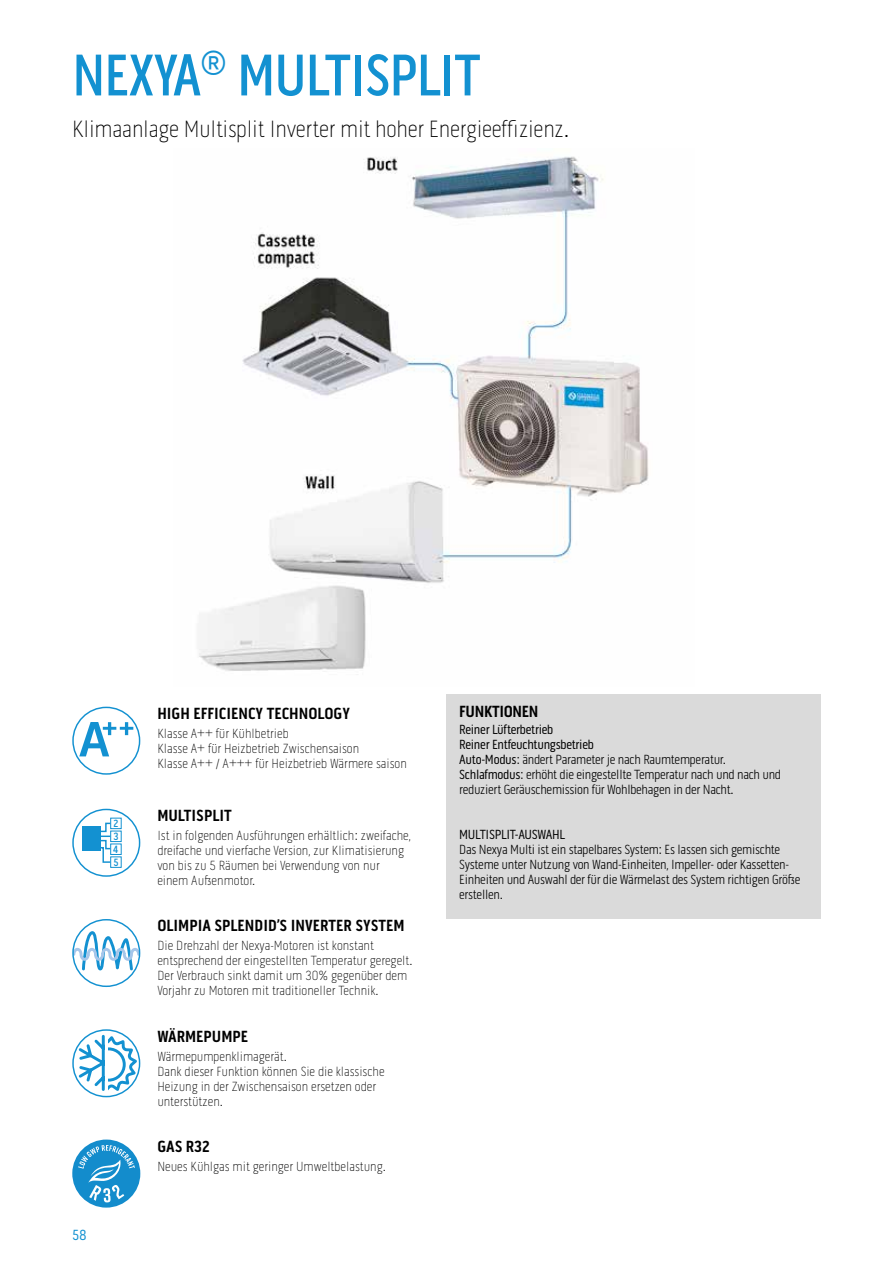
<style>
.page{position:relative;width:893px;height:1263px;background:#fff}
.page>*{position:absolute;margin:0;border:0;box-sizing:border-box;transform-origin:0 0}
.t1{font:500 60px "Pill Gothic 300 mg";letter-spacing:-.02em;color:#1391d1;scale:.95 1}
.t2{font:100 24px "Pill Gothic 300 mg";letter-spacing:-.01em;color:#000}
.t3{font:700 16.5px "Pill Gothic 300 mg";color:#000}
.t4{font:700 16.5px "Pill Gothic 300 mg";letter-spacing:-.02em;color:#000}
.t5{font:15px "Pill Gothic 300 mg";color:#1391d1}
.t6{font:100 13.5px/15px "Pill Gothic 300 mg";color:#000}
.t7{font:300 13.5px/15px "Pill Gothic 300 mg";letter-spacing:-.02em;color:#000}
.t8{font:13.5px "Pill Gothic 300 mg";letter-spacing:-.02em;color:#000}
.t9{font:500 10.8px/12.9px "Pill Gothic 300 mg";color:#1391d1;text-align:justify}
.s1{font-weight:400}
</style>
<div class="page">
<div style="left:72px;top:707px;width:68px;height:68px;border:1px solid #1391d1;border-radius:50%"></div>
<svg style="left:79px;top:722px;width:54px;height:34px"></svg>
<div style="left:72px;top:809px;width:68px;height:68px;border:1px solid #1391d1;border-radius:50%"></div>
<div style="left:82px;top:826px;width:19px;height:25px;background:#1391d1"></div>
<div style="left:110px;top:818px;width:12px;height:11px;border:1px solid #1391d1"></div>
<div style="left:110px;top:831px;width:12px;height:11px;border:1px solid #1391d1"></div>
<div style="left:110px;top:843px;width:12px;height:12px;border:1px solid #1391d1"></div>
<div style="left:110px;top:856px;width:12px;height:12px;border:1px solid #1391d1"></div>
<svg style="left:101px;top:822px;width:11px;height:41px"></svg>
<svg style="left:73px;top:931px;width:67px;height:40px"></svg>
<div style="left:72px;top:919px;width:68px;height:68px;border:1px solid #1391d1;border-radius:50%"></div>
<div style="left:72px;top:1029px;width:68px;height:68px;border:1px solid #1391d1;border-radius:50%"></div>
<svg style="left:76px;top:1033px;width:60px;height:60px"></svg>
<div style="left:72px;top:1139px;width:68px;height:68px;background:#138ccc;border-radius:50%"></div>
<svg style="left:78px;top:1145px;width:57px;height:57px"></svg>
<div style="left:446px;top:694px;width:375px;height:224px;background:#dadada"></div>
<img style="left:199px;top:156px;width:450px;height:515px">
<h1 class="t1" style="left:72px;top:40px;width:431px">NEXYA<sup>®</sup> MULTISPLIT</h1>
<h2 class="t2" style="left:72px;top:115px;width:498px">Klimaanlage Multisplit Inverter mit hoher Energieeffizienz.</h2>
<p class="t9" style="left:113px;top:817px;width:7px">2<br>3<br>4<br>5</p>
<p class="t5" style="left:72px;top:1226px;width:16px">58</p>
<p class="t3" style="left:157px;top:703px;width:194px">HIGH EFFICIENCY TECHNOLOGY</p>
<p class="t6" style="left:157px;top:726px;width:251px">Klasse A++ für Kühlbetrieb<br>Klasse A+ für Heizbetrieb Zwischensaison<br>Klasse A++ / A+++ für Heizbetrieb Wärmere saison</p>
<p class="t3" style="left:157px;top:805px;width:76px">MULTISPLIT</p>
<p class="t6" style="left:157px;top:828px;width:255px">Ist in folgenden Ausführungen erhältlich: zweifache, dreifache und vierfache Version, zur Klimatisierung von bis zu 5 Räumen bei Verwendung von nur einem Außenmotor.</p>
<p class="t3" style="left:157px;top:916px;width:249px">OLIMPIA SPLENDID’S INVERTER SYSTEM</p>
<p class="t6" style="left:157px;top:938px;width:257px">Die Drehzahl der Nexya-Motoren ist konstant entsprechend der eingestellten Temperatur geregelt.<br>Der Verbrauch sinkt damit um 30% gegenüber dem Vorjahr zu Motoren mit traditioneller Technik.</p>
<p class="t3" style="left:157px;top:1026px;width:92px">WÄRMEPUMPE</p>
<p class="t6" style="left:157px;top:1048px;width:229px">Wärmepumpenklimagerät.<br>Dank dieser Funktion können Sie die klassische Heizung in der Zwischensaison ersetzen oder unterstützen.</p>
<p class="t3" style="left:157px;top:1136px;width:54px">GAS R32</p>
<p class="t6" style="left:157px;top:1159px;width:230px">Neues Kühlgas mit geringer Umweltbelastung.</p>
<p class="t4" style="left:459px;top:702px;width:81px">FUNKTIONEN</p>
<p class="t7" style="left:459px;top:722px;width:323px"><span class="s1">Reiner Lüfterbetrieb<br>Reiner Entfeuchtungsbetrieb<br>Auto-Modus</span>: ändert Parameter je nach Raumtemperatur.<br><span class="s1">Schlafmodus</span>: erhöht die eingestellte Temperatur nach und nach und reduziert Geräuschemission für Wohlbehagen in der Nacht.</p>
<p class="t8" style="left:459px;top:826px;width:107px">MULTISPLIT-AUSWAHL</p>
<p class="t7" style="left:459px;top:842px;width:343px">Das Nexya Multi ist ein stapelbares System: Es lassen sich gemischte Systeme unter Nutzung von Wand-Einheiten, Impeller- oder Kassetten-Einheiten und Auswahl der für die Wärmelast des System richtigen Größe erstellen.</p>
</div>
